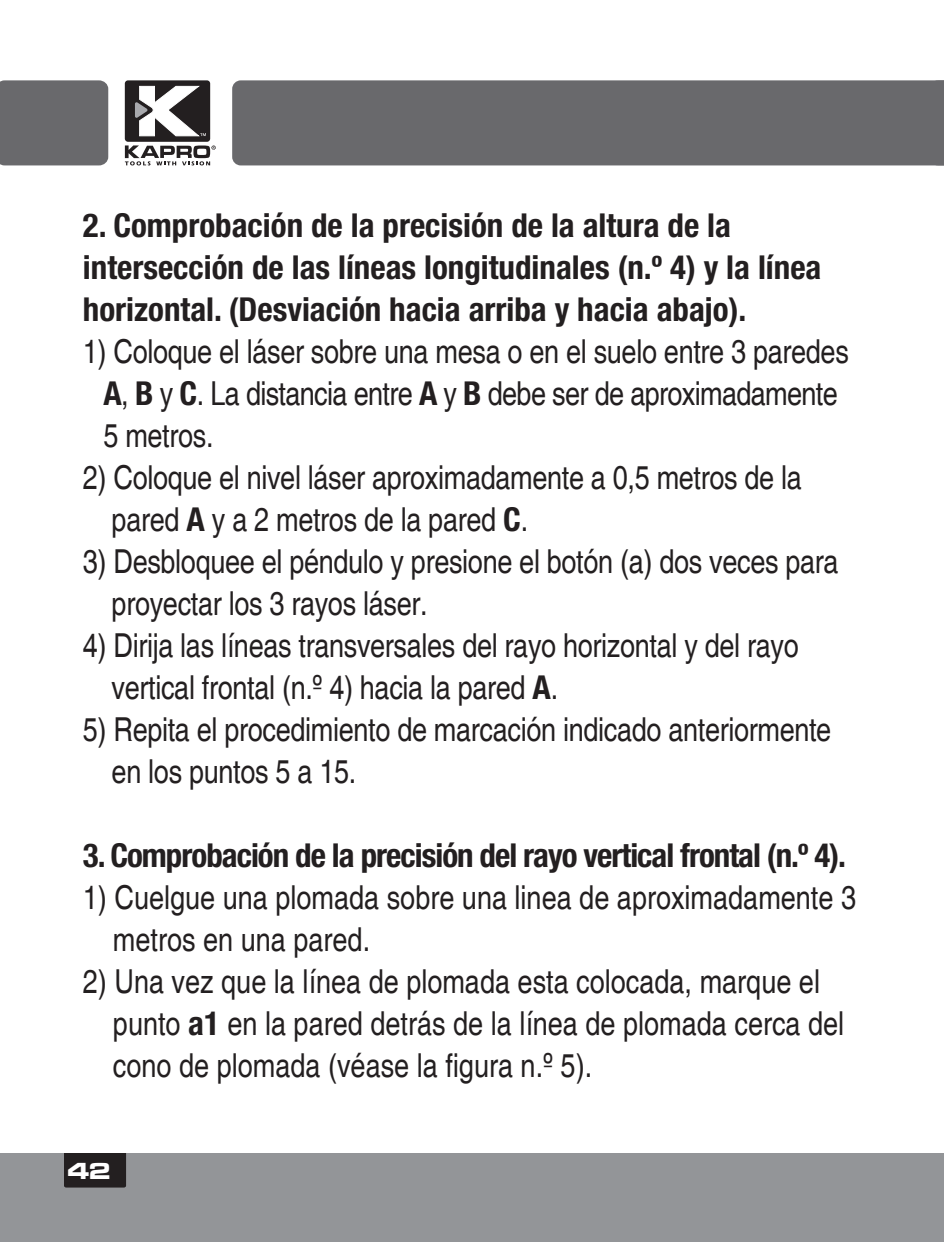
<style>
.page{position:relative;width:944px;height:1242px;background:#fff}
.page>*{position:absolute;margin:0;border:0;box-sizing:border-box;transform-origin:0 0}
.t1{font:condensed 33px/42px "Helvetica";letter-spacing:-.01em;color:#231f20}
.t2{font:700 condensed 33px/42px "Helvetica Neue";color:#231f20}
.t3{font:700 condensed 33px "Helvetica Neue";letter-spacing:-.03em;color:#231f20}
.t4{font:24px "Microgramma D Bold Exte";color:#fff}
.s1{font-family:"Helvetica Neue";font-weight:700}
</style>
<div class="page">
<div style="left:0;top:1153px;width:944px;height:89px;background:#939598"></div>
<div style="left:64px;top:1153px;width:62px;height:34px;background:#231f20"></div>
<div style="left:125px;top:80px;width:85px;height:62px;background:#231f20;border-radius:3px"></div>
<svg style="left:125px;top:145px;width:91px;height:20px"></svg>
<svg style="left:135px;top:86px;width:71px;height:50px"></svg>
<div style="left:0;top:80px;width:108px;height:85px;background:#69696c"></div>
<div style="left:232px;top:80px;width:696px;height:85px;background:#69696c"></div>
<svg style="left:928px;top:80px;width:16px;height:85px"></svg>
<p class="t2" style="left:83px;top:204px;width:740px">2. Comprobación de la precisión de la altura de la intersección de las líneas longitudinales (n.º 4) y la línea horizontal. (Desviación hacia arriba y hacia abajo).</p>
<p class="t1" style="left:103px;top:331px;width:747px;text-indent:-21px">1) Coloque el láser sobre una mesa o en el suelo entre 3 paredes<br><span class="s1">A</span>, <span class="s1">B</span> y <span class="s1">C</span>. La distancia entre <span class="s1">A</span> y <span class="s1">B</span> debe ser de aproximadamente<br>5 metros.</p>
<p class="t1" style="left:112px;top:457px;width:692px;text-indent:-29px">2) Coloque el nivel láser aproximadamente a 0,5 metros de la pared <span class="s1">A</span> y a 2 metros de la pared <span class="s1">C</span>.</p>
<p class="t1" style="left:112px;top:541px;width:728px;text-indent:-29px">3) Desbloquee el péndulo y presione el botón (a) dos veces para proyectar los 3 rayos láser.</p>
<p class="t1" style="left:112px;top:625px;width:689px;text-indent:-29px">4) Dirija las líneas transversales del rayo horizontal y del rayo vertical frontal (n.º 4) hacia la pared <span class="s1">A</span>.</p>
<p class="t1" style="left:112px;top:709px;width:721px;text-indent:-29px">5) Repita el procedimiento de marcación indicado anteriormente en los puntos 5 a 15.</p>
<p class="t3" style="left:83px;top:835px;width:765px">3. Comprobación de la precisión del rayo vertical frontal (n.º 4).</p>
<p class="t1" style="left:113px;top:877px;width:745px;text-indent:-30px">1) Cuelgue una plomada sobre una linea de aproximadamente 3 metros en una pared.</p>
<p class="t1" style="left:113px;top:961px;width:733px;text-indent:-30px">2) Una vez que la línea de plomada esta colocada, marque el punto <span class="s1">a1</span> en la pared detrás de la línea de plomada cerca del cono de plomada (véase la figura n.º 5).</p>
<p class="t4" style="left:67px;top:1155px;width:45px">42</p>
</div>
